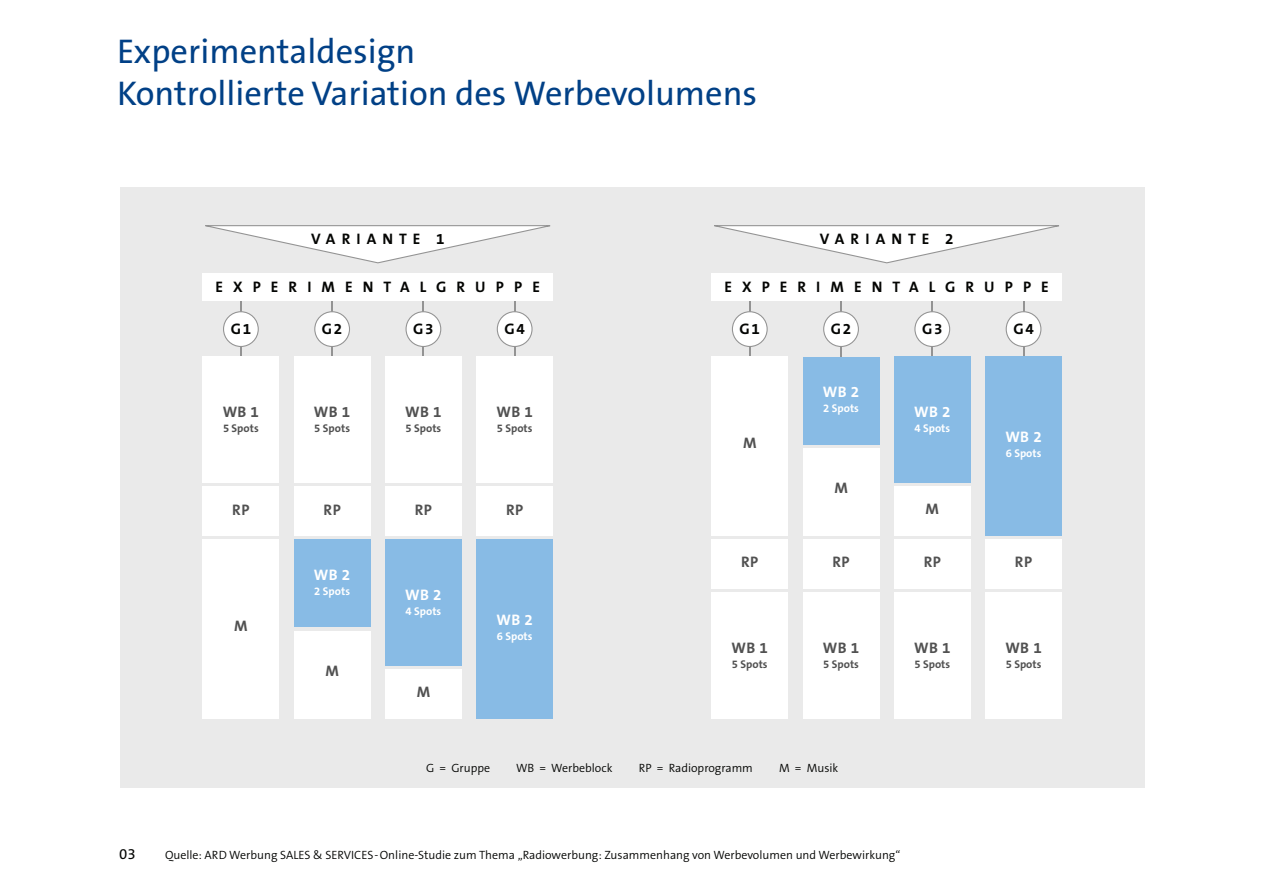
<style>
.page{position:relative;width:1263px;height:893px;background:#fff}
.page>*{position:absolute;margin:0;border:0;box-sizing:border-box;transform-origin:0 0}
.t1{font:34.5px/42px "The Sans B5 Plain";color:#014086}
.t2{font:700 15.3px "The Sans B7";letter-spacing:.65em;color:#040503}
.t3{font:700 15.3px "The Sans B7";letter-spacing:.03em;color:#515151}
.t4{font:700 15.3px "The Sans B7";letter-spacing:.4em;color:#040503}
.t5{font:700 15.3px "The Sans B7";letter-spacing:.025em;color:#fff}
.t6{font:15px "The Sans B5 Plain";color:#040503}
.t7{font:300 12px "The Sans B4";color:#040503}
.t8{font:700 11.25px "The Sans B7";color:#515151}
.t9{font:700 11.25px "The Sans B7";color:#fff}
</style>
<div class="page">
<div style="left:120px;top:188px;width:1024px;height:600px;background:#eaeaea"></div>
<svg style="left:205px;top:225px;width:346px;height:39px"></svg>
<hr style="left:240px;top:299px;width:1px;height:90px;background:#939393">
<hr style="left:332px;top:299px;width:1px;height:90px;background:#939393">
<hr style="left:423px;top:299px;width:1px;height:90px;background:#939393">
<hr style="left:514px;top:299px;width:1px;height:90px;background:#939393">
<div style="left:202px;top:273px;width:351px;height:28px;background:#fff"></div>
<div style="left:202px;top:357px;width:77px;height:126px;background:#fff"></div>
<div style="left:202px;top:486px;width:77px;height:49px;background:#fff"></div>
<div style="left:294px;top:486px;width:77px;height:49px;background:#fff"></div>
<div style="left:385px;top:486px;width:77px;height:49px;background:#fff"></div>
<div style="left:476px;top:486px;width:77px;height:49px;background:#fff"></div>
<div style="left:202px;top:539px;width:77px;height:179px;background:#fff"></div>
<div style="left:294px;top:357px;width:77px;height:126px;background:#fff"></div>
<div style="left:294px;top:539px;width:77px;height:88px;background:#88bbe5"></div>
<div style="left:385px;top:539px;width:77px;height:126px;background:#88bbe5"></div>
<div style="left:476px;top:539px;width:77px;height:179px;background:#88bbe5"></div>
<div style="left:294px;top:630px;width:77px;height:88px;background:#fff"></div>
<div style="left:385px;top:669px;width:77px;height:49px;background:#fff"></div>
<div style="left:385px;top:357px;width:77px;height:126px;background:#fff"></div>
<div style="left:476px;top:357px;width:77px;height:126px;background:#fff"></div>
<div style="left:224px;top:312px;width:34px;height:34px;background:#fff;border-radius:50%"></div>
<div style="left:223px;top:311px;width:36px;height:36px;border:1px solid #939393;border-radius:50%"></div>
<div style="left:315px;top:312px;width:35px;height:34px;background:#fff;border-radius:50%"></div>
<div style="left:314px;top:311px;width:36px;height:36px;border:1px solid #939393;border-radius:50%"></div>
<div style="left:406px;top:312px;width:35px;height:34px;background:#fff;border-radius:50%"></div>
<div style="left:406px;top:311px;width:35px;height:36px;border:1px solid #939393;border-radius:50%"></div>
<div style="left:497px;top:312px;width:35px;height:34px;background:#fff;border-radius:50%"></div>
<div style="left:497px;top:311px;width:36px;height:36px;border:1px solid #939393;border-radius:50%"></div>
<svg style="left:714px;top:225px;width:345px;height:39px"></svg>
<hr style="left:749px;top:299px;width:1px;height:90px;background:#939393">
<hr style="left:841px;top:299px;width:1px;height:90px;background:#939393">
<hr style="left:932px;top:299px;width:1px;height:90px;background:#939393">
<hr style="left:1023px;top:299px;width:1px;height:90px;background:#939393">
<div style="left:711px;top:273px;width:351px;height:28px;background:#fff"></div>
<div style="left:711px;top:539px;width:77px;height:49px;background:#fff"></div>
<div style="left:803px;top:539px;width:76px;height:49px;background:#fff"></div>
<div style="left:894px;top:539px;width:77px;height:49px;background:#fff"></div>
<div style="left:985px;top:539px;width:77px;height:49px;background:#fff"></div>
<div style="left:803px;top:448px;width:76px;height:87px;background:#fff"></div>
<div style="left:711px;top:357px;width:77px;height:178px;background:#fff"></div>
<div style="left:803px;top:357px;width:76px;height:87px;background:#88bbe5"></div>
<div style="left:894px;top:357px;width:77px;height:126px;background:#88bbe5"></div>
<div style="left:985px;top:357px;width:77px;height:178px;background:#88bbe5"></div>
<div style="left:711px;top:592px;width:77px;height:126px;background:#fff"></div>
<div style="left:803px;top:592px;width:76px;height:126px;background:#fff"></div>
<div style="left:894px;top:592px;width:77px;height:126px;background:#fff"></div>
<div style="left:985px;top:592px;width:77px;height:126px;background:#fff"></div>
<div style="left:894px;top:486px;width:77px;height:49px;background:#fff"></div>
<div style="left:732px;top:312px;width:35px;height:34px;background:#fff;border-radius:50%"></div>
<div style="left:732px;top:311px;width:36px;height:36px;border:1px solid #939393;border-radius:50%"></div>
<div style="left:824px;top:312px;width:34px;height:34px;background:#fff;border-radius:50%"></div>
<div style="left:823px;top:311px;width:36px;height:36px;border:1px solid #939393;border-radius:50%"></div>
<div style="left:915px;top:312px;width:35px;height:34px;background:#fff;border-radius:50%"></div>
<div style="left:914px;top:311px;width:36px;height:36px;border:1px solid #939393;border-radius:50%"></div>
<div style="left:1006px;top:312px;width:35px;height:34px;background:#fff;border-radius:50%"></div>
<div style="left:1006px;top:311px;width:35px;height:36px;border:1px solid #939393;border-radius:50%"></div>
<h1 class="t1" style="left:117px;top:31px;width:642px">Experimentaldesign<br>Kontrollierte Variation des Werbevolumens</h1>
<p class="t4" style="left:311px;top:231px;width:135px">VARIANTE 1</p>
<p class="t2" style="left:216px;top:279px;width:326px">EXPERIMENTALGRUPPE</p>
<p class="t2" style="left:231px;top:320px;width:22px">G1</p>
<p class="t2" style="left:322px;top:320px;width:22px">G2</p>
<p class="t2" style="left:413px;top:320px;width:22px">G3</p>
<p class="t2" style="left:505px;top:320px;width:22px">G4</p>
<p class="t3" style="left:223px;top:403px;width:38px">WB 1</p>
<p class="t8" style="left:223px;top:422px;width:37px">5 Spots</p>
<p class="t3" style="left:314px;top:403px;width:38px">WB 1</p>
<p class="t8" style="left:314px;top:422px;width:37px">5 Spots</p>
<p class="t3" style="left:405px;top:403px;width:38px">WB 1</p>
<p class="t8" style="left:406px;top:422px;width:37px">5 Spots</p>
<p class="t3" style="left:497px;top:403px;width:38px">WB 1</p>
<p class="t8" style="left:497px;top:422px;width:37px">5 Spots</p>
<p class="t3" style="left:232px;top:501px;width:19px">RP</p>
<p class="t3" style="left:324px;top:501px;width:19px">RP</p>
<p class="t3" style="left:415px;top:501px;width:19px">RP</p>
<p class="t3" style="left:506px;top:501px;width:19px">RP</p>
<p class="t3" style="left:234px;top:617px;width:15px">M</p>
<p class="t5" style="left:314px;top:566px;width:38px">WB 2</p>
<p class="t9" style="left:314px;top:585px;width:37px">2 Spots</p>
<p class="t5" style="left:405px;top:586px;width:38px">WB 2</p>
<p class="t9" style="left:406px;top:604px;width:37px">4 Spots</p>
<p class="t3" style="left:325px;top:662px;width:15px">M</p>
<p class="t3" style="left:417px;top:684px;width:15px">M</p>
<p class="t5" style="left:497px;top:611px;width:38px">WB 2</p>
<p class="t9" style="left:497px;top:629px;width:37px">6 Spots</p>
<p class="t4" style="left:820px;top:231px;width:135px">VARIANTE 2</p>
<p class="t2" style="left:725px;top:279px;width:326px">EXPERIMENTALGRUPPE</p>
<p class="t2" style="left:740px;top:320px;width:22px">G1</p>
<p class="t2" style="left:831px;top:320px;width:22px">G2</p>
<p class="t2" style="left:922px;top:320px;width:22px">G3</p>
<p class="t2" style="left:1013px;top:320px;width:22px">G4</p>
<p class="t3" style="left:743px;top:435px;width:15px">M</p>
<p class="t5" style="left:823px;top:384px;width:38px">WB 2</p>
<p class="t9" style="left:823px;top:402px;width:37px">2 Spots</p>
<p class="t5" style="left:914px;top:403px;width:38px">WB 2</p>
<p class="t9" style="left:914px;top:422px;width:37px">4 Spots</p>
<p class="t3" style="left:834px;top:480px;width:15px">M</p>
<p class="t3" style="left:926px;top:500px;width:15px">M</p>
<p class="t5" style="left:1005px;top:428px;width:38px">WB 2</p>
<p class="t9" style="left:1006px;top:447px;width:37px">6 Spots</p>
<p class="t3" style="left:741px;top:553px;width:19px">RP</p>
<p class="t3" style="left:832px;top:553px;width:19px">RP</p>
<p class="t3" style="left:924px;top:553px;width:19px">RP</p>
<p class="t3" style="left:1015px;top:553px;width:19px">RP</p>
<p class="t3" style="left:732px;top:639px;width:38px">WB 1</p>
<p class="t8" style="left:732px;top:657px;width:37px">5 Spots</p>
<p class="t3" style="left:823px;top:639px;width:38px">WB 1</p>
<p class="t8" style="left:823px;top:657px;width:37px">5 Spots</p>
<p class="t3" style="left:914px;top:639px;width:38px">WB 1</p>
<p class="t8" style="left:914px;top:657px;width:37px">5 Spots</p>
<p class="t3" style="left:1005px;top:639px;width:38px">WB 1</p>
<p class="t8" style="left:1006px;top:657px;width:37px">5 Spots</p>
<p class="t7" style="left:426px;top:761px;width:66px">G = Gruppe</p>
<p class="t7" style="left:516px;top:761px;width:98px">WB = Werbeblock</p>
<p class="t7" style="left:639px;top:761px;width:116px">RP = Radioprogramm</p>
<p class="t7" style="left:779px;top:761px;width:61px">M = Musik</p>
<p class="t6" style="left:119px;top:845px;width:18px">03</p>
<p class="t7" style="left:165px;top:848px;width:737px">Quelle: ARD Werbung SALES &amp; SERVICES-Online-Studie zum Thema „Radiowerbung: Zusammenhang von Werbevolumen und Werbewirkung“</p>
</div>
